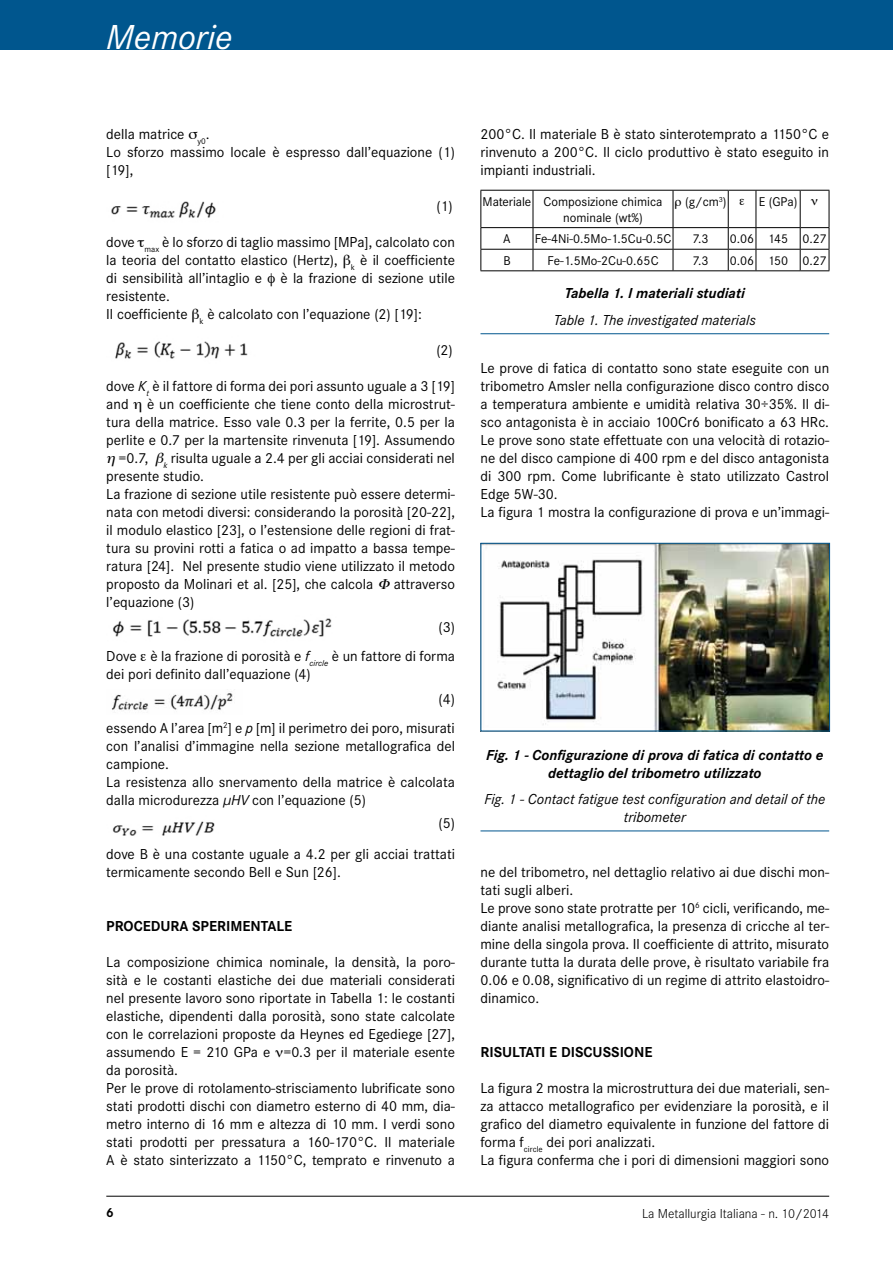
<style>
.page{position:relative;width:893px;height:1263px;background:#fff}
.page>*{position:absolute;margin:0;border:0;box-sizing:border-box;transform-origin:0 0}
.t1{font:italic 36px "Corporate S";color:#fff}
.t2{font:15px/18px "Corporate S";color:#000}
.t3{font:italic 700 15px/18px "Corporate S";color:#000;text-align:center}
.t4{font:italic 15px/18px "Corporate S";color:#000;text-align:center}
.t5{font:700 15px "Corporate S";color:#000}
.t6{font:300 13.5px "Corporate S";color:#000}
.t7{font:700 13.5px "Corporate S";color:#000}
.t8{font:13.2px/15.8px "Corporate S";color:#000}
.s1{font-style:italic}
</style>
<div class="page">
<div style="left:0;top:0;width:893px;height:50px;background:#00568e"></div>
<hr style="left:106px;top:1196px;width:723px;height:1px;background:#000">
<img style="left:115px;top:341px;width:133px;height:18px">
<img style="left:113px;top:618px;width:219px;height:19px">
<img style="left:111px;top:693px;width:122px;height:18px">
<img style="left:112px;top:821px;width:103px;height:15px">
<img style="left:111px;top:201px;width:105px;height:17px">
<hr style="left:480px;top:190px;width:53px;height:1px;background:#000">
<hr style="left:480px;top:191px;width:1px;height:36px;background:#000">
<hr style="left:533px;top:190px;width:140px;height:1px;background:#000">
<hr style="left:533px;top:191px;width:1px;height:36px;background:#000">
<hr style="left:673px;top:190px;width:55px;height:1px;background:#000">
<hr style="left:673px;top:191px;width:1px;height:36px;background:#000">
<svg style="left:728px;top:190px;width:28px;height:1px"></svg>
<hr style="left:728px;top:191px;width:1px;height:36px;background:#000">
<hr style="left:756px;top:190px;width:44px;height:1px;background:#000">
<hr style="left:756px;top:191px;width:1px;height:36px;background:#000">
<svg style="left:800px;top:190px;width:29px;height:1px"></svg>
<hr style="left:800px;top:191px;width:1px;height:36px;background:#000">
<hr style="left:829px;top:191px;width:1px;height:36px;background:#000">
<hr style="left:480px;top:227px;width:53px;height:1px;background:#000">
<hr style="left:533px;top:227px;width:140px;height:1px;background:#000">
<hr style="left:673px;top:227px;width:55px;height:1px;background:#000">
<hr style="left:756px;top:227px;width:44px;height:1px;background:#000">
<hr style="left:480px;top:249px;width:53px;height:1px;background:#000">
<svg style="left:480px;top:228px;width:1px;height:42px"></svg>
<hr style="left:533px;top:249px;width:140px;height:1px;background:#000">
<svg style="left:533px;top:228px;width:1px;height:42px"></svg>
<hr style="left:673px;top:249px;width:55px;height:1px;background:#000">
<svg style="left:673px;top:228px;width:1px;height:42px"></svg>
<hr style="left:756px;top:249px;width:44px;height:1px;background:#000">
<hr style="left:480px;top:270px;width:53px;height:1px;background:#000">
<hr style="left:533px;top:270px;width:140px;height:1px;background:#000">
<hr style="left:673px;top:270px;width:55px;height:1px;background:#000">
<svg style="left:728px;top:227px;width:29px;height:44px"></svg>
<hr style="left:756px;top:270px;width:44px;height:1px;background:#000">
<svg style="left:800px;top:227px;width:30px;height:44px"></svg>
<hr style="left:480px;top:333px;width:349px;height:1px;background:#00568e">
<img style="left:482px;top:545px;width:346px;height:184px">
<div style="left:480px;top:543px;width:350px;height:188px;border:1px solid #00568e"></div>
<hr style="left:480px;top:830px;width:349px;height:1px;background:#00568e">
<h1 class="t1" style="left:106px;top:17px;width:128px">Memorie</h1>
<p class="t2" style="left:106px;top:125px;width:350px">della matrice <sub>y0</sub>.<br>Lo sforzo massimo locale è espresso dall’equazione (1) [19],</p>
<p class="t2" style="left:436px;top:197px;width:18px">(1)</p>
<p class="t2" style="left:106px;top:233px;width:350px">dove <sub>max</sub> è lo sforzo di taglio massimo [MPa], calcolato con la teoria del contatto elastico (Hertz), <sub>k</sub> è il coefficiente di sensibilità all’intaglio e è la frazione di sezione utile resistente.<br>Il coefficiente <sub>k</sub> è calcolato con l’equazione (2) [19]:</p>
<p class="t2" style="left:436px;top:341px;width:18px">(2)</p>
<p class="t2" style="left:106px;top:377px;width:350px">dove <span class="s1">K</span><sub>t</sub> è il fattore di forma dei pori assunto uguale a 3 [19]</p>
<p class="t2" style="left:106px;top:395px;width:350px">and è un coefficiente che tiene conto della microstrut-</p>
<p class="t2" style="left:106px;top:413px;width:350px">tura della matrice. Esso vale 0.3 per la ferrite, 0.5 per la</p>
<p class="t2" style="left:106px;top:431px;width:350px">perlite e 0.7 per la martensite rinvenuta [19]. Assumendo</p>
<p class="t2" style="left:119px;top:449px;width:338px">=0.7, <sub>k</sub> risulta uguale a 2.4 per gli acciai considerati nel</p>
<p class="t2" style="left:106px;top:467px;width:99px">presente studio.</p>
<p class="t2" style="left:106px;top:485px;width:350px">La frazione di sezione utile resistente può essere determi-</p>
<p class="t2" style="left:106px;top:503px;width:350px">nata con metodi diversi: considerando la porosità [20-22],</p>
<p class="t2" style="left:106px;top:521px;width:350px">il modulo elastico [23], o l’estensione delle regioni di frat-</p>
<p class="t2" style="left:106px;top:539px;width:350px">tura su provini rotti a fatica o ad impatto a bassa tempe-</p>
<p class="t2" style="left:106px;top:557px;width:350px">ratura [24]. Nel presente studio viene utilizzato il metodo</p>
<p class="t2" style="left:106px;top:575px;width:268px">proposto da Molinari et al. [25], che calcola</p>
<p class="t2" style="left:394px;top:575px;width:63px">attraverso</p>
<p class="t2" style="left:106px;top:593px;width:90px">l’equazione (3)</p>
<p class="t2" style="left:439px;top:618px;width:18px">(3)</p>
<p class="t2" style="left:106px;top:647px;width:350px">Dove è la frazione di porosità e <span class="s1">f</span><sub>circle</sub> è un fattore di forma dei pori definito dall’equazione (4)</p>
<p class="t2" style="left:439px;top:690px;width:18px">(4)</p>
<p class="t2" style="left:106px;top:719px;width:350px">essendo A l’area [m<sup>2</sup>] e <span class="s1">p</span> [m] il perimetro dei poro, misurati con l’analisi d’immagine nella sezione metallografica del campione.<br>La resistenza allo snervamento della matrice è calcolata dalla microdurezza <span class="s1">μHV</span> con l’equazione (5)</p>
<p class="t2" style="left:439px;top:814px;width:18px">(5)</p>
<p class="t2" style="left:106px;top:845px;width:350px">dove B è una costante uguale a 4.2 per gli acciai trattati termicamente secondo Bell e Sun [26].</p>
<p class="t5" style="left:106px;top:917px;width:187px">PROCEDURA SPERIM ENTALE</p>
<p class="t2" style="left:106px;top:953px;width:350px">La composizione chimica nominale, la densità, la poro&shy;sità e le costanti elastiche dei due materiali considerati nel presente lavoro sono riportate in Tabella 1: le costanti elastiche, dipendenti dalla porosità, sono state calcolate con le correlazioni proposte da Heynes ed Egediege [27], assumendo E = 210 GPa e =0.3 per il materiale esente da porosità.<br>Per le prove di rotolamento-strisciamento lubrificate sono stati prodotti dischi con diametro esterno di 40 mm, dia&shy;metro interno di 16 mm e altezza di 10 mm. I verdi sono stati prodotti per pressatura a 160-170°C. Il materiale A è stato sinterizzato a 1150°C, temprato e rinvenuto a</p>
<p class="t2" style="left:480px;top:125px;width:350px;text-align:justify">200°C. Il materiale B è stato sinterotemprato a 1150°C e rinvenuto a 200°C. Il ciclo produttivo è stato eseguito in impianti industriali.</p>
<p class="t8" style="left:563px;top:194px;width:101px;text-indent:-81px">Materiale Composizione chimica nominale (wt%)</p>
<p class="t8" style="left:685px;top:194px;width:43px">(g/cm<sup>3</sup>)</p>
<p class="t8" style="left:759px;top:194px;width:40px">E (GPa)</p>
<p class="t8" style="left:503px;top:231px;width:9px">A</p>
<p class="t8" style="left:535px;top:231px;width:138px">Fe-4Ni-0.5Mo-1.5Cu-0.5C</p>
<p class="t8" style="left:693px;top:231px;width:17px">7.3</p>
<p class="t8" style="left:730px;top:231px;width:98px">0.06 145 0.27</p>
<p class="t8" style="left:503px;top:253px;width:9px">B</p>
<p class="t8" style="left:547px;top:253px;width:113px">Fe-1.5Mo-2Cu-0.65C</p>
<p class="t8" style="left:693px;top:253px;width:17px">7.3</p>
<p class="t8" style="left:730px;top:253px;width:98px">0.06 150 0.27</p>
<p class="t3" style="left:565px;top:284px;width:182px">Tabella 1. I materiali studiati</p>
<p class="t4" style="left:554px;top:311px;width:204px">Table 1. The investigated materials</p>
<p class="t2" style="left:480px;top:359px;width:350px">Le prove di fatica di contatto sono state eseguite con un tribometro Amsler nella configurazione disco contro disco a temperatura ambiente e umidità relativa 30÷35%. Il di&shy;sco antagonista è in acciaio 100Cr6 bonificato a 63 HRc.<br>Le prove sono state effettuate con una velocità di rotazio&shy;ne del disco campione di 400 rpm e del disco antagonista di 300 rpm. Come lubrificante è stato utilizzato Castrol Edge 5W-30.<br>La figura 1 mostra la configurazione di prova e un’immagi-</p>
<p class="t3" style="left:486px;top:746px;width:339px">Fig. 1 - Configurazione di prova di fatica di contatto e dettaglio del tribometro utilizzato</p>
<p class="t4" style="left:484px;top:790px;width:342px">Fig. 1 - Contact fatigue test configuration and detail of the tribometer</p>
<p class="t2" style="left:480px;top:863px;width:350px">ne del tribometro, nel dettaglio relativo ai due dischi mon&shy;tati sugli alberi.<br>Le prove sono state protratte per 10<sup>6</sup> cicli, verificando, me&shy;diante analisi metallografica, la presenza di cricche al ter&shy;mine della singola prova. Il coefficiente di attrito, misurato durante tutta la durata delle prove, è risultato variabile fra 0.06 e 0.08, significativo di un regime di attrito elastoidro&shy;dinamico.</p>
<p class="t5" style="left:480px;top:1043px;width:90px">RIS ULTATI E DISC</p>
<p class="t5" style="left:593px;top:1043px;width:61px">USSIONE</p>
<p class="t2" style="left:480px;top:1079px;width:350px">La figura 2 mostra la microstruttura dei due materiali, sen&shy;za attacco metallografico per evidenziare la porosità, e il grafico del diametro equivalente in funzione del fattore di forma f<sub>circle</sub> dei pori analizzati.<br>La figura conferma che i pori di dimensioni maggiori sono</p>
<p class="t7" style="left:106px;top:1205px;width:9px">6</p>
<p class="t6" style="left:642px;top:1206px;width:189px">La Metallurgia Italiana - n. 10/2014</p>
</div>
